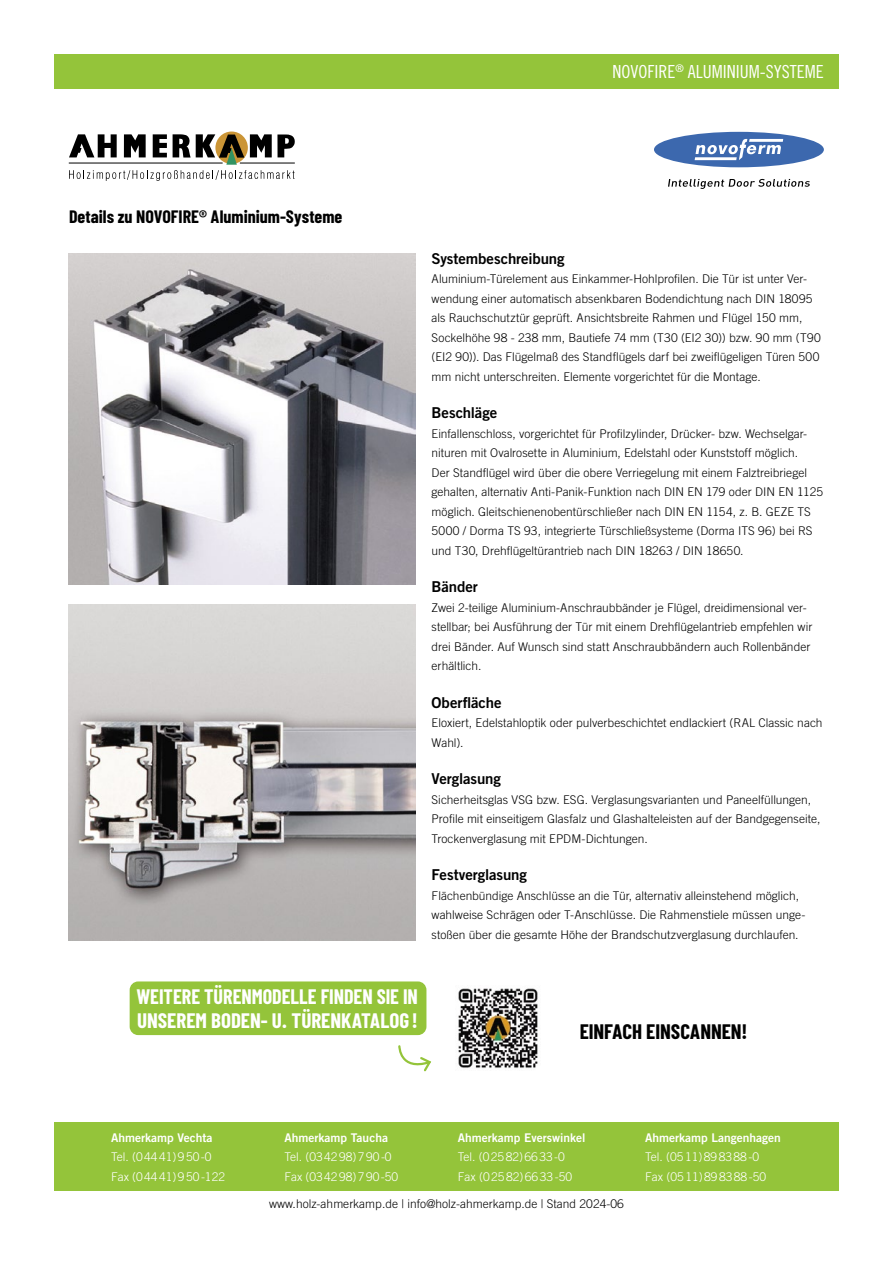
<style>
.page{position:relative;width:893px;height:1263px;background:#fff}
.page>*{position:absolute;margin:0;border:0;box-sizing:border-box;transform-origin:0 0}
.t1{font:700 21px/24px "Barlow Condensed";letter-spacing:-.005em;color:#fff;scale:.96 1}
.t2{font:700 21px "Barlow Condensed";letter-spacing:-.005em;color:#000}
.t3{font:700 18px "Barlow Condensed";color:#000}
.t4{font:18px "Trade Gothic LT Std Cn 18";color:#fff}
.t5{font:15px "Trade Gothic LT Std Bd 2";letter-spacing:-.005em;color:#000}
.t6{font:300 12px/19.5px "Trade Gothic LT Std";color:#000}
.t7{font:300 12px/19.5px "Trade Gothic LT Std";color:#fff}
.t8{font:12px "Trade Gothic LT Std Bd 2";color:#fff}
</style>
<div class="page">
<div style="left:54px;top:54px;width:785px;height:34px;background:#94c43a"></div>
<div style="left:54px;top:1123px;width:785px;height:68px;background:#94c43a"></div>
<div style="left:215px;top:132px;width:33px;height:32px;background:#cb9536;border-radius:50%"></div>
<svg style="left:69px;top:134px;width:226px;height:47px"></svg>
<hr style="left:240px;top:163px;width:55px;height:1px;background:#000">
<hr style="left:69px;top:163px;width:154px;height:1px;background:#000">
<img style="left:69px;top:253px;width:347px;height:332px">
<img style="left:69px;top:605px;width:347px;height:335px">
<div style="left:654px;top:132px;width:170px;height:35px;background:#3c68ae;border-radius:50%"></div>
<svg style="left:695px;top:139px;width:88px;height:21px"></svg>
<svg style="left:668px;top:179px;width:142px;height:10px"></svg>
<div style="left:130px;top:981px;width:296px;height:54px;background:#94c43a;border-radius:9px"></div>
<svg style="left:398px;top:1045px;width:33px;height:27px"></svg>
<img style="left:458px;top:988px;width:80px;height:80px">
<h2 class="t4" style="left:613px;top:60px;width:213px">NOVOFIRE<sup>®</sup> ALUMINIUM-SYSTEME</h2>
<h2 class="t3" style="left:69px;top:206px;width:275px">Details zu NOVOFIRE® Aluminium-Systeme</h2>
<p class="t5" style="left:432px;top:249px;width:135px">Systembeschreibung</p>
<p class="t6" style="left:432px;top:269px;width:391px">Aluminium-Türelement aus Einkammer-Hohlprofilen. Die Tür ist unter Ver&shy;wendung einer automatisch absenkbaren Bodendichtung nach DIN 18095 als Rauchschutztür geprüft. Ansichtsbreite Rahmen und Flügel 150 mm, Sockelhöhe 98 - 238 mm, Bautiefe 74 mm (T30 (EI2 30)) bzw. 90 mm (T90 (EI2 90)). Das Flügelmaß des Standflügels darf bei zweiflügeligen Türen 500 mm nicht unterschreiten. Elemente vorgerichtet für die Montage.</p>
<p class="t5" style="left:432px;top:404px;width:67px">Beschläge</p>
<p class="t6" style="left:432px;top:424px;width:393px">Einfallenschloss, vorgerichtet für Profilzylinder, Drücker- bzw. Wechselgar&shy;nituren mit Ovalrosette in Aluminium, Edelstahl oder Kunststoff möglich.<br>Der Standflügel wird über die obere Verriegelung mit einem Falztreibriegel gehalten, alternativ Anti-Panik-Funktion nach DIN EN 179 oder DIN EN 1125 möglich. Gleitschienenobentürschließer nach DIN EN 1154, z. B. GEZE TS 5000 / Dorma TS 93, integrierte Türschließsysteme (Dorma ITS 96) bei RS und T30, Drehflügeltürantrieb nach DIN 18263 / DIN 18650.</p>
<p class="t5" style="left:432px;top:578px;width:48px">Bänder</p>
<p class="t6" style="left:432px;top:598px;width:382px">Zwei 2-teilige Aluminium-Anschraubbänder je Flügel, dreidimensional ver&shy;stellbar; bei Ausführung der Tür mit einem Drehflügelantrieb empfehlen wir drei Bänder. Auf Wunsch sind statt Anschraubbändern auch Rollenbänder erhältlich.</p>
<p class="t5" style="left:432px;top:693px;width:71px">Oberfläche</p>
<p class="t6" style="left:432px;top:713px;width:392px">Eloxiert, Edelstahloptik oder pulverbeschichtet endlackiert (RAL Classic nach<br>Wahl).</p>
<p class="t5" style="left:432px;top:770px;width:71px">Verglasung</p>
<p class="t6" style="left:432px;top:790px;width:390px">Sicherheitsglas VSG bzw. ESG. Verglasungsvarianten und Paneelfüllungen,<br>Profile mit einseitigem Glasfalz und Glashalteleisten auf der Bandgegenseite,<br>Trockenverglasung mit EPDM-Dichtungen.</p>
<p class="t5" style="left:432px;top:866px;width:97px">Festverglasung</p>
<p class="t6" style="left:432px;top:886px;width:375px">Flächenbündige Anschlüsse an die Tür, alternativ alleinstehend möglich, wahlweise Schrägen oder T-Anschlüsse. Die Rahmenstiele müssen unge&shy;stoßen über die gesamte Höhe der Brandschutzverglasung durchlaufen.</p>
<h1 class="t1" style="left:136px;top:984px;width:295px">WEITERE TÜRENMODELLE FINDEN SIE IN<br>UNSEREM BODEN- U. TÜRENKATALOG !</h1>
<h1 class="t2" style="left:580px;top:1018px;width:169px">EINFACH EINSCANNEN!</h1>
<p class="t8" style="left:111px;top:1130px;width:103px">Ahmerkamp Vechta</p>
<p class="t7" style="left:111px;top:1147px;width:115px">Tel. (04441)950-0<br>Fax (04441)950-122</p>
<p class="t8" style="left:285px;top:1130px;width:105px">Ahmerkamp Taucha</p>
<p class="t7" style="left:285px;top:1147px;width:115px">Tel. (034298)790-0<br>Fax (034298)790-50</p>
<p class="t8" style="left:458px;top:1130px;width:129px">Ahmerkamp Everswinkel</p>
<p class="t7" style="left:458px;top:1147px;width:116px">Tel. (02582)6633-0<br>Fax (02582)6633-50</p>
<p class="t8" style="left:645px;top:1130px;width:137px">Ahmerkamp Langenhagen</p>
<p class="t7" style="left:645px;top:1147px;width:122px">Tel. (0511)898388-0<br>Fax (0511)898388-50</p>
<p class="t6" style="left:269px;top:1194px;width:356px">www.holz-ahmerkamp.de | info@holz-ahmerkamp.de | Stand 2024-06</p>
</div>
